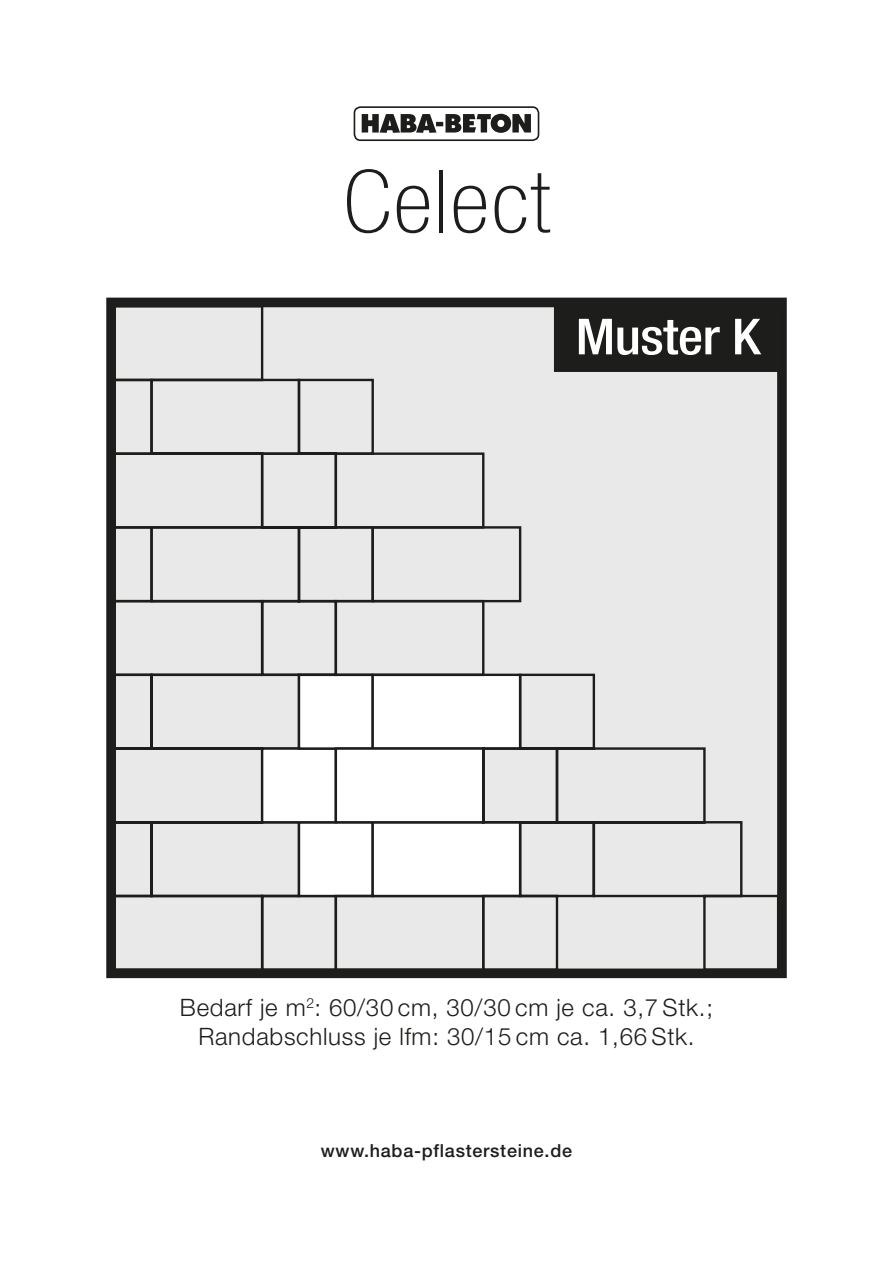
<style>
.page{position:relative;width:893px;height:1263px;background:#fff}
.page>*{position:absolute;margin:0;border:0;box-sizing:border-box;transform-origin:0 0}
.t1{font:100 condensed 87px "Helvetica Neue LT Pro";letter-spacing:.02em;color:#1d1d1b;scale:1.1 1}
.t2{font:500 condensed 49.8px "Helvetica Neue LT Pro";letter-spacing:-.01em;color:#fff;scale:1.1 1}
.t3{font:300 24px/28.8px "Helvetica Neue LT Pro";letter-spacing:.03em;color:#1d1d1b;text-align:center}
.t4{font:500 18px "Helvetica Neue LT Pro";letter-spacing:.04em;color:#1d1d1b}
</style>
<div class="page">
<div style="left:106px;top:298px;width:681px;height:680px;border:10px solid #1d1d1b"></div>
<svg style="left:112px;top:304px;width:668px;height:668px;background:#dfdfdf"></svg>
<div style="left:554px;top:300px;width:224px;height:72px;background:#1d1d1b"></div>
<div style="left:354px;top:106px;width:185px;height:35px;border:2px solid #1d1d1b;border-radius:6px"></div>
<svg style="left:362px;top:114px;width:169px;height:19px"></svg>
<h1 class="t1" style="left:343px;top:154px;width:189px">Celect</h1>
<h2 class="t2" style="left:576px;top:307px;width:169px">Muster K</h2>
<p class="t3" style="left:180px;top:993px;width:535px">Bedarf je m<sup>2</sup>: 60/30 cm, 30/30 cm je ca. 3,7 Stk.;<br>Randabschluss je lfm: 30/15 cm ca. 1,66 Stk.</p>
<p class="t4" style="left:321px;top:1139px;width:253px">www.haba-pflastersteine.de</p>
</div>
